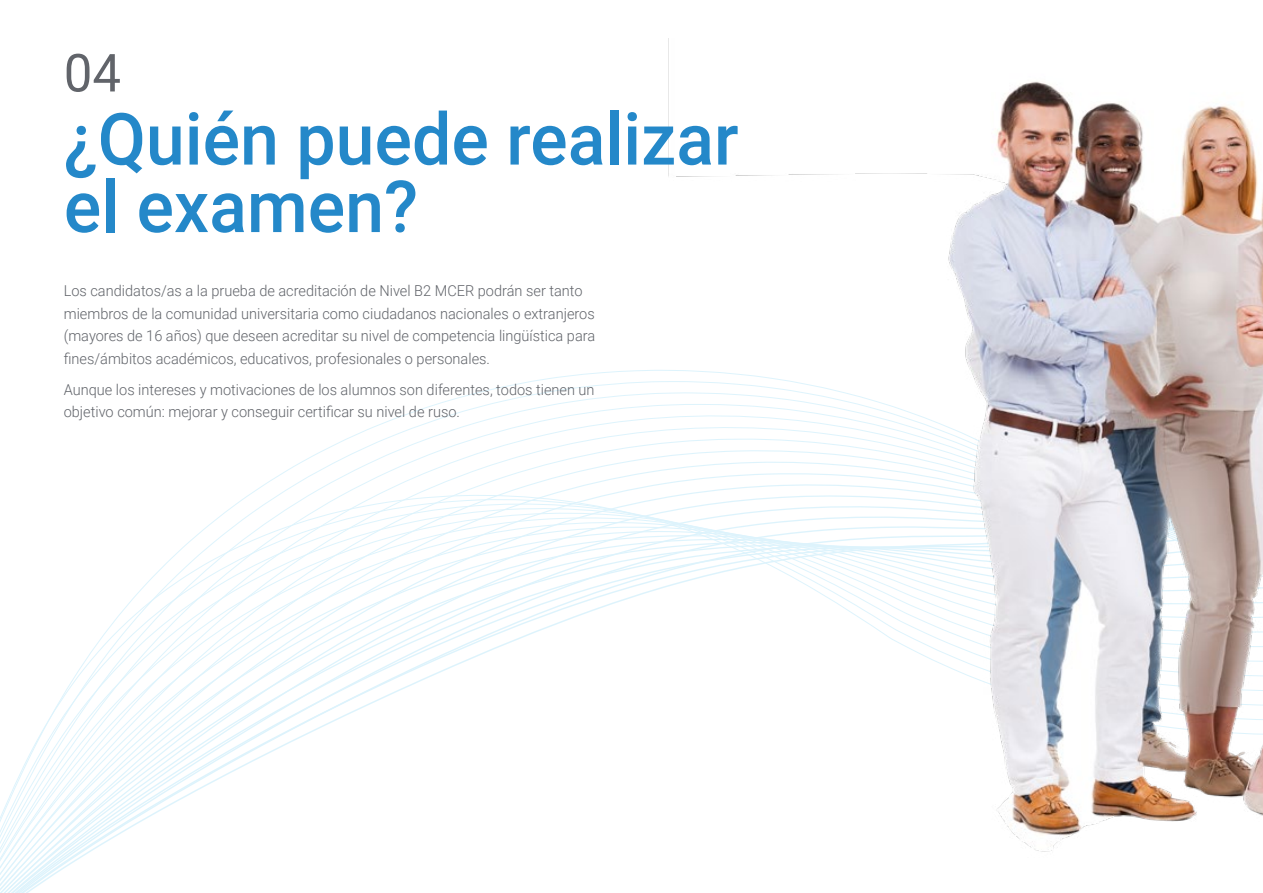
<style>
.page{position:relative;width:1263px;height:893px;background:#fff}
.page>*{position:absolute;margin:0;border:0;box-sizing:border-box;transform-origin:0 0}
.t1{font:500 72px/67.5px "Roboto";color:#2488c9}
.t2{font:52.5px "Roboto";color:#61646a}
.t3{font:300 15px/22.5px "Roboto";color:#61646a}
</style>
<div class="page">
<svg style="left:0;top:370px;width:668px;height:523px"></svg>
<img style="left:668px;top:38px;width:595px;height:814px">
<h2 class="t2" style="left:64px;top:36px;width:59px">04</h2>
<h1 class="t1" style="left:64px;top:103px;width:676px">¿Quién puede realizar el examen?</h1>
<p class="t3" style="left:64px;top:279px;width:533px">Los candidatos/as a la prueba de acreditación de Nivel B2 MCER podrán ser tanto miembros de la comunidad universitaria como ciudadanos nacionales o extranjeros (mayores de 16 años) que deseen acreditar su nivel de competencia lingüística para fines/ámbitos académicos, educativos, profesionales o personales.</p>
<p class="t3" style="left:64px;top:378px;width:532px">Aunque los intereses y motivaciones de los alumnos son diferentes, todos tienen un objetivo común: mejorar y conseguir certificar su nivel de ruso.</p>
</div>
